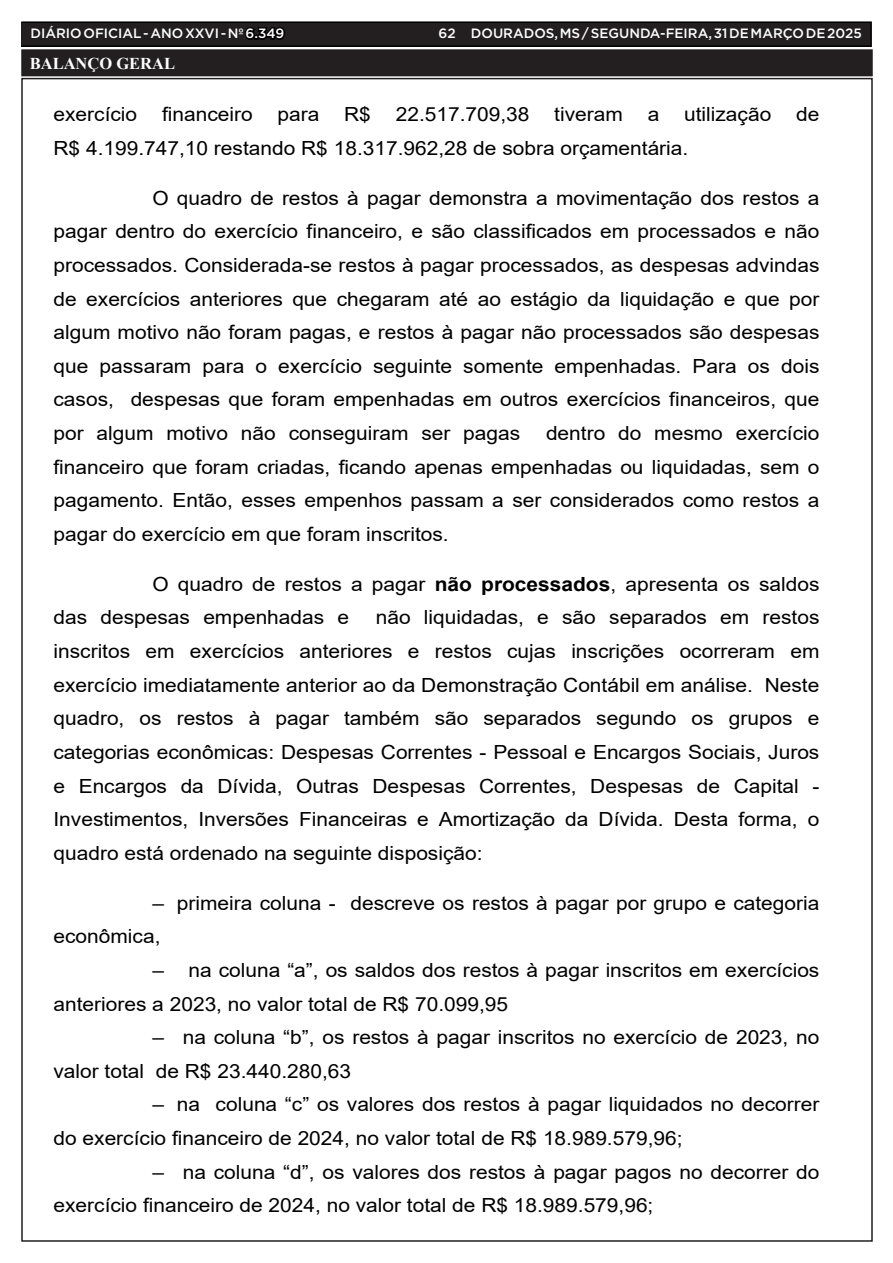
<style>
.page{position:relative;width:893px;height:1263px;background:#fff}
.page>*{position:absolute;margin:0;border:0;box-sizing:border-box;transform-origin:0 0}
.t1{font:19.5px/33.6px "Arial";color:#000;scale:1.07 1}
.TEXTO{font:700 16.5px "Times New Roman";color:#fff}
.t2{font:500 13.5px "Gotham";color:#fff}
.s1{color:#000}
.s2{font-weight:700}
</style>
<div class="page">
<div style="left:21px;top:22px;width:850px;height:24px;background:#231f20"></div>
<div style="left:21px;top:21px;width:851px;height:26px;border:2px solid #000"></div>
<div style="left:23px;top:51px;width:848px;height:23px;background:#231f20"></div>
<div style="left:21px;top:49px;width:852px;height:27px;border:4px solid #231f20"></div>
<p class="t2" style="left:31px;top:25px;width:255px">DIÁRIO OFICIAL - ANO XXVI - Nº <span class="s1">6.349</span></p>
<p class="t2" style="left:438px;top:25px;width:425px">62 DOURADOS, MS / SEGUNDA-FEIRA, 31 DE MARÇO DE 2025</p>
<p class="TEXTO" style="left:30px;top:52px;width:147px">BALANÇO GERAL</p>
<p class="t1" style="left:54px;top:97px;width:80px">exercício</p>
<p class="t1" style="left:162px;top:97px;width:86px">financeiro</p>
<p class="t1" style="left:278px;top:97px;width:41px">para</p>
<p class="t1" style="left:344px;top:97px;width:26px">R$</p>
<p class="t1" style="left:396px;top:97px;width:126px">22.517.709,38</p>
<p class="t1" style="left:554px;top:97px;width:66px">tiveram</p>
<p class="t1" style="left:648px;top:97px;width:12px">a</p>
<p class="t1" style="left:684px;top:97px;width:83px">utilização</p>
<p class="t1" style="left:796px;top:97px;width:23px">de</p>
<p class="t1" style="left:54px;top:131px;width:595px">R$ 4.199.747,10 restando R$ 18.317.962,28 de sobra orçamentária.</p>
<p class="t1" style="left:54px;top:181px;width:717px;text-align:justify;text-indent:99px">O quadro de restos à pagar demonstra a movimentação dos restos a pagar dentro do exercício financeiro, e são classificados em processados e não processados. Considerada-se restos à pagar processados, as despesas advindas de exercícios anteriores que chegaram até ao estágio da liquidação e que por algum motivo não foram pagas, e restos à pagar não processados são despesas que passaram para o exercício seguinte somente empenhadas. Para os dois casos, despesas que foram empenhadas em outros exercícios financeiros, que por algum motivo não conseguiram ser pagas</p>
<p class="t1" style="left:54px;top:416px;width:717px;text-align:justify;text-indent:492px">dentro do mesmo exercício financeiro que foram criadas, ficando apenas empenhadas ou liquidadas, sem o pagamento. Então, esses empenhos passam a ser considerados como restos a pagar do exercício em que foram inscritos.</p>
<p class="t1" style="left:54px;top:567px;width:717px;text-indent:99px">O quadro de restos a pagar <span class="s2">não processados</span>, apresenta os saldos das despesas empenhadas e</p>
<p class="t1" style="left:54px;top:601px;width:717px;text-align:justify;text-indent:322px">não liquidadas, e são separados em restos inscritos em exercícios anteriores e restos cujas inscrições ocorreram em exercício imediatamente anterior ao da Demonstração Contábil em análise. Neste quadro, os restos à pagar também são separados segundo os grupos e categorias econômicas: Despesas Correntes - Pessoal e Encargos Sociais, Juros e Encargos da Dívida, Outras Despesas Correntes, Despesas de Capital - Investimentos, Inversões Financeiras e Amortização da Dívida. Desta forma, o quadro está ordenado na seguinte disposição:</p>
<p class="t1" style="left:54px;top:886px;width:717px;text-indent:99px">– primeira coluna - descreve os restos à pagar por grupo e categoria econômica,</p>
<p class="t1" style="left:54px;top:953px;width:717px;text-indent:99px">– na coluna “a”, os saldos dos restos à pagar inscritos em exercícios anteriores a 2023, no valor total de R$ 70.099,95</p>
<p class="t1" style="left:54px;top:1020px;width:717px;text-indent:99px">– na coluna “b”, os restos à pagar inscritos no exercício de 2023, no valor total de R$ 23.440.280,63</p>
<p class="t1" style="left:54px;top:1088px;width:717px;text-indent:99px">– na coluna “c” os valores dos restos à pagar liquidados no decorrer do exercício financeiro de 2024, no valor total de R$ 18.989.579,96;</p>
<p class="t1" style="left:54px;top:1155px;width:717px;text-indent:99px">– na coluna “d”, os valores dos restos à pagar pagos no decorrer do exercício financeiro de 2024, no valor total de R$ 18.989.579,96;</p>
</div>
